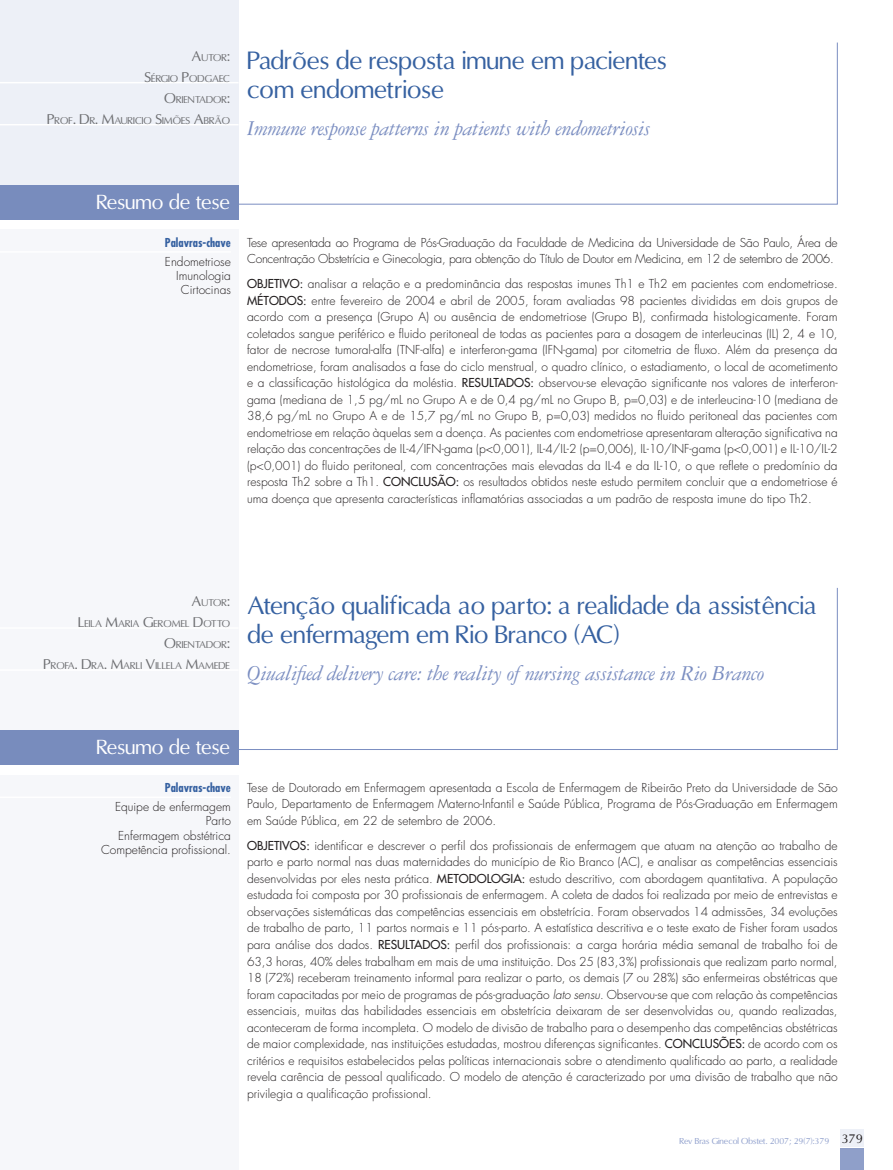
<style>
.page{position:relative;width:893px;height:1170px;background:#fff}
.page>*{position:absolute;margin:0;border:0;box-sizing:border-box;transform-origin:0 0}
._01_0_Título{font:24px/28.8px "Omni";color:#3661a1}
._01_1_Título_Inglês{font:italic 22.5px "Garamond Three";letter-spacing:-.02em;color:#7b8ec1}
._13_0_Seção{font:19.5px "Omni";color:#fff}
._04_0_Resumo{font:300 12px/16.5px "Futura";letter-spacing:-.02em;color:#231f20;text-align:justify}
._04_1_Palavras-chave{font:300 12px "Futura";color:#231f20}
._04_5_Palavras-chave{font:700 condensed 12px "Futura";color:#3661a1}
.t1{font:12px "Omni";color:#231f20}
._02_0_Autor{font:9.45px "Omni";color:#6c6d70}
.t2{font:8.25px "Omni";color:#90a0cd}
.s1{font-size:13.5px}
.s2{font-weight:400}
.s3{font-style:italic}
</style>
<div class="page">
<div style="left:840px;top:1148px;width:24px;height:21px;background:#8f9fc9"></div>
<div style="left:840px;top:1128px;width:24px;height:17px;background:#edf0f7"></div>
<div style="left:0;top:774px;width:239px;height:395px;background:#f6f7fa"></div>
<div style="left:0;top:229px;width:239px;height:519px;background:#f6f7fa"></div>
<svg style="left:239px;top:42px;width:599px;height:163px"></svg>
<div style="left:0;top:0;width:239px;height:202px;background:#edf0f7"></div>
<div style="left:0;top:185px;width:239px;height:34px;background:#788cbd"></div>
<hr style="left:0;top:251px;width:231px;height:2px;background:#fff">
<hr style="left:0;top:82px;width:239px;height:1px;background:#fff">
<hr style="left:0;top:124px;width:239px;height:1px;background:#fff">
<svg style="left:239px;top:587px;width:599px;height:163px"></svg>
<div style="left:0;top:730px;width:239px;height:34px;background:#788cbd"></div>
<hr style="left:0;top:796px;width:231px;height:2px;background:#fff">
<hr style="left:0;top:627px;width:239px;height:1px;background:#fff">
<hr style="left:0;top:669px;width:239px;height:1px;background:#fff">
<p class="_02_0_Autor" style="left:192px;top:51px;width:40px"><span class="s1">A</span>utor<span class="s1">:</span></p>
<p class="_02_0_Autor" style="left:144px;top:72px;width:87px"><span class="s1">S</span>érgio <span class="s1">P</span>odgaec</p>
<p class="_02_0_Autor" style="left:164px;top:93px;width:67px"><span class="s1">O</span>rientador<span class="s1">:</span></p>
<p class="_02_0_Autor" style="left:47px;top:114px;width:184px"><span class="s1">P</span>rof<span class="s1">. D</span>r<span class="s1">. M</span>auricio <span class="s1">S</span>imões <span class="s1">A</span>brão</p>
<p class="_01_0_Título" style="left:247px;top:46px;width:421px">Padrões de resposta imune em pacientes com endometriose</p>
<p class="_01_1_Título_Inglês" style="left:247px;top:116px;width:405px">Immune response patterns in patients with endometriosis</p>
<p class="_13_0_Seção" style="left:96px;top:189px;width:135px">Resumo de tese</p>
<p class="_04_5_Palavras-chave" style="left:165px;top:235px;width:67px">Palavras-chave</p>
<p class="_04_1_Palavras-chave" style="left:165px;top:254px;width:67px">Endometriose</p>
<p class="_04_1_Palavras-chave" style="left:176px;top:268px;width:56px">Imunologia</p>
<p class="_04_1_Palavras-chave" style="left:181px;top:283px;width:51px">Cirtocinas</p>
<p class="_04_0_Resumo" style="left:247px;top:234px;width:592px">Tese apresentada ao Programa de Pós-Graduação da Faculdade de Medicina da Universidade de São Paulo, Área de<br>Concentração Obstetrícia e Ginecologia, para obtenção do Título de Doutor em Medicina, em 12 de setembro de 2006.</p>
<p class="_04_0_Resumo" style="left:247px;top:276px;width:592px"><span class="s2">OBJETIVO:</span> analisar a relação e a predominância das respostas imunes Th1 e Th2 em pacientes com endometriose.<br><span class="s2">MÉTODOS:</span> entre fevereiro de 2004 e abril de 2005, foram avaliadas 98 pacientes divididas em dois grupos de acordo com a presença (Grupo A) ou ausência de endometriose (Grupo B), confirmada histologicamente. Foram coletados sangue periférico e fluido peritoneal de todas as pacientes para a dosagem de interleucinas (IL) 2, 4 e 10, fator de necrose tumoral-alfa (TNF-alfa) e interferon-gama (IFN-gama) por citometria de fluxo. Além da presença da endometriose, foram analisados a fase do ciclo menstrual, o quadro clínico, o estadiamento, o local de acometimento e a classificação histológica da moléstia. <span class="s2">RESULTADOS:</span> observou-se elevação significante nos valores de interferon&shy;gama (mediana de 1,5 pg/mL no Grupo A e de 0,4 pg/mL no Grupo B, p=0,03) e de interleucina-10 (mediana de 38,6 pg/mL no Grupo A e de 15,7 pg/mL no Grupo B, p=0,03) medidos no fluido peritoneal das pacientes com endometriose em relação àquelas sem a doença. As pacientes com endometriose apresentaram alteração significativa na relação das concentrações de IL-4/IFN-gama (p&lt;0,001), IL-4/IL-2 (p=0,006), IL-10/INF-gama (p&lt;0,001) e IL-10/IL-2 (p&lt;0,001) do fluido peritoneal, com concentrações mais elevadas da IL-4 e da IL-10, o que reflete o predomínio da resposta Th2 sobre a Th1. <span class="s2">CONCLUSÃO:</span> os resultados obtidos neste estudo permitem concluir que a endometriose é uma doença que apresenta características inflamatórias associadas a um padrão de resposta imune do tipo Th2.</p>
<p class="_02_0_Autor" style="left:192px;top:597px;width:40px"><span class="s1">A</span>utor<span class="s1">:</span></p>
<p class="_02_0_Autor" style="left:78px;top:618px;width:154px"><span class="s1">L</span>eila <span class="s1">M</span>aria <span class="s1">G</span>eromel <span class="s1">D</span>otto</p>
<p class="_02_0_Autor" style="left:164px;top:639px;width:67px"><span class="s1">O</span>rientador<span class="s1">:</span></p>
<p class="_02_0_Autor" style="left:43px;top:660px;width:188px"><span class="s1">P</span>rofa<span class="s1">. D</span>ra<span class="s1">. M</span>arli <span class="s1">V</span>illela <span class="s1">M</span>amede</p>
<p class="_01_0_Título" style="left:247px;top:591px;width:571px">Atenção qualificada ao parto: a realidade da assistência de enfermagem em Rio Branco (AC)</p>
<p class="_01_1_Título_Inglês" style="left:247px;top:661px;width:519px">Qiualified delivery care: the reality of nursing assistance in Rio Branco</p>
<p class="_13_0_Seção" style="left:96px;top:734px;width:135px">Resumo de tese</p>
<p class="_04_5_Palavras-chave" style="left:165px;top:780px;width:67px">Palavras-chave</p>
<p class="_04_1_Palavras-chave" style="left:115px;top:799px;width:117px">Equipe de enfermagem</p>
<p class="_04_1_Palavras-chave" style="left:206px;top:813px;width:27px">Parto</p>
<p class="_04_1_Palavras-chave" style="left:118px;top:828px;width:114px">Enfermagem obstétrica</p>
<p class="_04_1_Palavras-chave" style="left:101px;top:842px;width:131px">Competência profissional.</p>
<p class="_04_0_Resumo" style="left:247px;top:779px;width:592px">Tese de Doutorado em Enfermagem apresentada a Escola de Enfermagem de Ribeirão Preto da Universidade de São Paulo, Departamento de Enfermagem Materno-Infantil e Saúde Pública, Programa de Pós-Graduação em Enfermagem em Saúde Pública, em 22 de setembro de 2006.</p>
<p class="_04_0_Resumo" style="left:247px;top:837px;width:592px"><span class="s2">OBJETIVOS:</span> identificar e descrever o perfil dos profissionais de enfermagem que atuam na atenção ao trabalho de parto e parto normal nas duas maternidades do município de Rio Branco (AC), e analisar as competências essenciais desenvolvidas por eles nesta prática. <span class="s2">METODOLOGIA:</span> estudo descritivo, com abordagem quantitativa. A população estudada foi composta por 30 profissionais de enfermagem. A coleta de dados foi realizada por meio de entrevistas e observações sistemáticas das competências essenciais em obstetrícia. Foram observados 14 admissões, 34 evoluções de trabalho de parto, 11 partos normais e 11 pós-parto. A estatística descritiva e o teste exato de Fisher foram usados para análise dos dados. <span class="s2">RESULTADOS:</span> perfil dos profissionais: a carga horária média semanal de trabalho foi de 63,3 horas, 40% deles trabalham em mais de uma instituição. Dos 25 (83,3%) profissionais que realizam parto normal, 18 (72%) receberam treinamento informal para realizar o parto, os demais (7 ou 28%) são enfermeiras obstétricas que foram capacitadas por meio de programas de pós-graduação <span class="s3">lato sensu</span>. Observou-se que com relação às competências essenciais, muitas das habilidades essenciais em obstetrícia deixaram de ser desenvolvidas ou, quando realizadas, aconteceram de forma incompleta. O modelo de divisão de trabalho para o desempenho das competências obstétricas de maior complexidade, nas instituições estudadas, mostrou diferenças significantes. <span class="s2">CONCLUSÕES:</span> de acordo com os critérios e requisitos estabelecidos pelas políticas internacionais sobre o atendimento qualificado ao parto, a realidade revela carência de pessoal qualificado. O modelo de atenção é caracterizado por uma divisão de trabalho que não privilegia a qualificação profissional.</p>
<p class="t2" style="left:680px;top:1135px;width:151px">Rev Bras Ginecol Obstet. 2007; 29(7):379</p>
<p class="t1" style="left:841px;top:1130px;width:23px">379</p>
</div>
